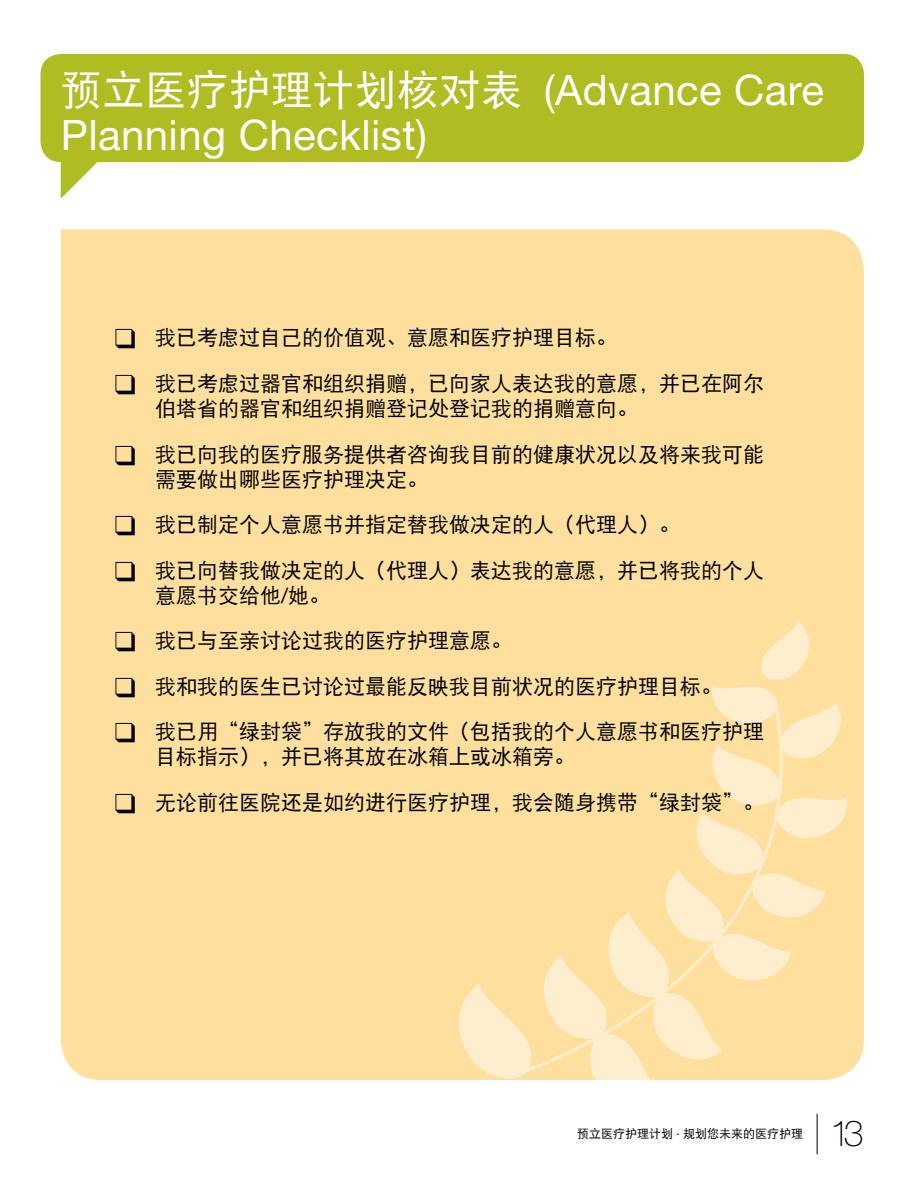
<style>
.page{position:relative;width:918px;height:1188px;background:#fff}
.page>*{position:absolute;margin:0;border:0;box-sizing:border-box;transform-origin:0 0}
.t1{font:42px/45px "Helvetica Neue LT Std";letter-spacing:.01em;color:#fff}
.t2{font:100 36px "Helvetica Neue LT Std";color:#000}
.t3{font:21px/45.5px "DF Hei W5";color:#000}
.t4{font:12px "DF Hei W5";color:#000}
.s1{font-family:"DF Hei W5"}
.s2{font-family:"Helvetica Neue LT Std"}
</style>
<div class="page">
<div style="left:61px;top:230px;width:803px;height:850px;background:#ffdf9e"></div>
<div style="left:40px;top:54px;width:824px;height:108px;background:#afbc22;border-radius:20px"></div>
<svg style="left:61px;top:162px;width:37px;height:37px"></svg>
<svg style="left:458px;top:621px;width:394px;height:498px"></svg>
<svg style="left:505px;top:697px;width:324px;height:383px;background:#ffe2aa"></svg>
<hr style="left:817px;top:1114px;width:1px;height:40px;background:#000">
<svg style="left:116px;top:329px;width:19px;height:20px"></svg>
<svg style="left:116px;top:375px;width:19px;height:19px"></svg>
<svg style="left:116px;top:445px;width:19px;height:20px"></svg>
<svg style="left:116px;top:516px;width:19px;height:19px"></svg>
<svg style="left:116px;top:561px;width:19px;height:20px"></svg>
<svg style="left:116px;top:632px;width:19px;height:20px"></svg>
<svg style="left:116px;top:677px;width:19px;height:20px"></svg>
<svg style="left:116px;top:723px;width:19px;height:19px"></svg>
<svg style="left:116px;top:794px;width:19px;height:19px"></svg>
<h1 class="t1" style="left:61px;top:67px;width:765px"><span class="s1">预立医疗护理计划核对表</span> (Advance Care<br>Planning Checklist)</h1>
<p class="t3" style="left:155px;top:315px;width:610px">我已考虑过自己的价值观、意愿和医疗护理目标。<br>我已考虑过器官和组织捐赠，已向家人表达我的意愿，并已在阿尔</p>
<p class="t3" style="left:155px;top:386px;width:610px">伯塔省的器官和组织捐赠登记处登记我的捐赠意向。<br>我已向我的医疗服务提供者咨询我目前的健康状况以及将来我可能</p>
<p class="t3" style="left:155px;top:456px;width:610px">需要做出哪些医疗护理决定。<br>我已制定个人意愿书并指定替我做决定的人（代理人）。<br>我已向替我做决定的人（代理人）表达我的意愿，并已将我的个人</p>
<p class="t3" style="left:155px;top:573px;width:610px">意愿书交给他<span class="s2">/</span>她。<br>我已与至亲讨论过我的医疗护理意愿。<br>我和我的医生已讨论过最能反映我目前状况的医疗护理目标。<br>我已用“绿封袋”存放我的文件（包括我的个人意愿书和医疗护理</p>
<p class="t3" style="left:155px;top:734px;width:610px">目标指示），并已将其放在冰箱上或冰箱旁。<br>无论前往医院还是如约进行医疗护理，我会随身携带“绿封袋”。</p>
<p class="t4" style="left:577px;top:1128px;width:228px">预立医疗护理计划 <span class="s2">·</span> 规划您未来的医疗护理</p>
<h2 class="t2" style="left:830px;top:1113px;width:35px">13</h2>
</div>
